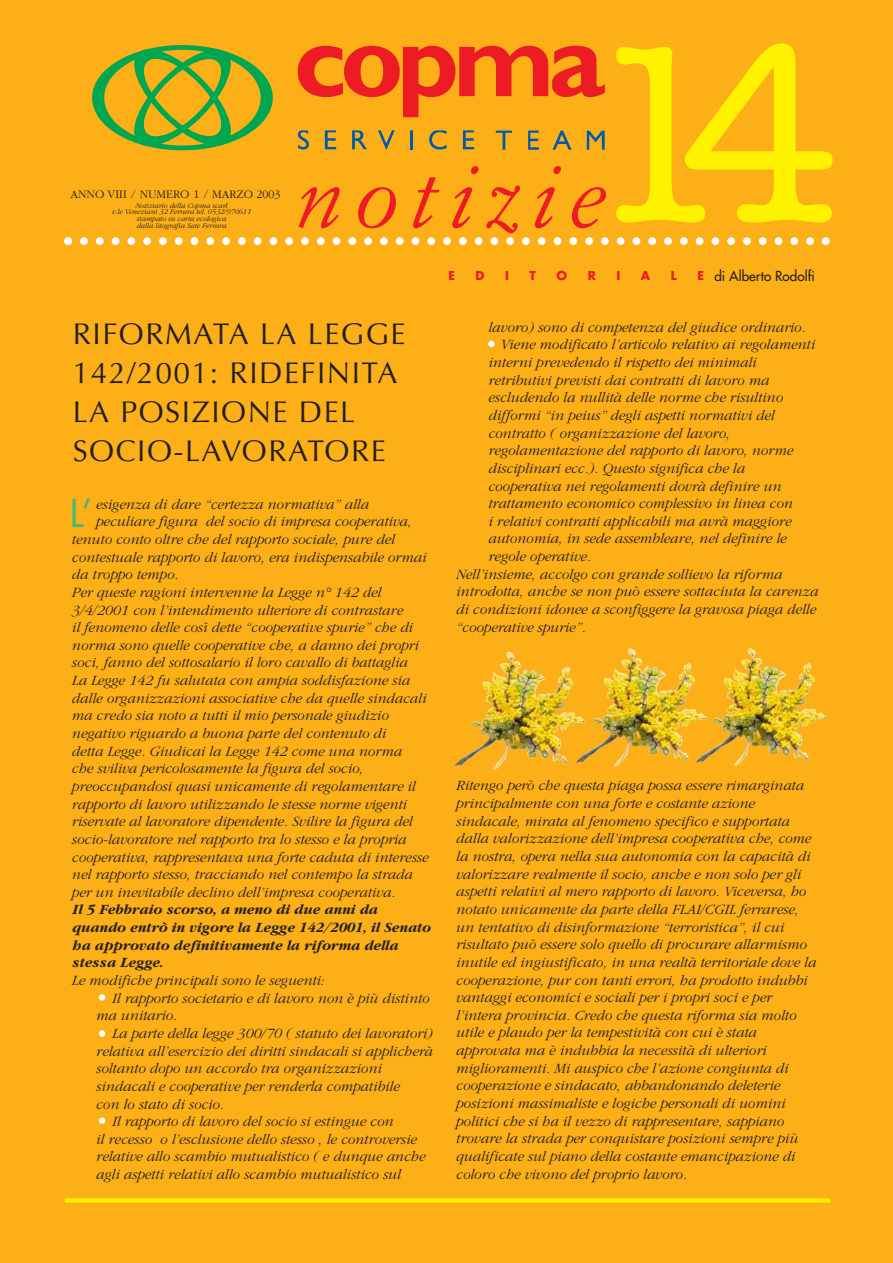
<style>
.page{position:relative;width:893px;height:1263px;background:#fcaf17}
.page>*{position:absolute;margin:0;border:0;box-sizing:border-box;transform-origin:0 0}
.t1{font:500 252px "American Typewriter";color:#fff200}
.t2{font:italic 90px "Simoncini Garamond";letter-spacing:.125em;color:#ed1c24}
.t3{font:37.5px "Futura";color:#44b97b}
.t4{font:30px/39px "Optima";letter-spacing:.05em;color:#231f20}
.t5{font:italic 300 14.7px/17.7px "Garamond";color:#231f20}
.t6{font:italic 700 14.7px "Garamond";color:#231f20}
.t7{font:13.5px "Futura";color:#231f20}
.t8{font:300 12px "Garamond";letter-spacing:.005em;color:#231f20}
.t9{font:700 12px "Futura";color:#ed1c24}
.t10{font:italic 300 7.5px "Garamond";color:#231f20}
</style>
<div class="page">
<svg style="left:65px;top:1198px;width:765px;height:4px;background:#feec02"></svg>
<svg style="left:64px;top:237px;width:766px;height:8px"></svg>
<svg style="left:92px;top:45px;width:181px;height:106px"></svg>
<svg style="left:298px;top:46px;width:307px;height:71px"></svg>
<svg style="left:298px;top:130px;width:11px;height:20px"></svg>
<svg style="left:325px;top:130px;width:11px;height:19px"></svg>
<svg style="left:352px;top:130px;width:15px;height:19px"></svg>
<svg style="left:378px;top:130px;width:17px;height:19px"></svg>
<hr style="left:410px;top:130px;width:3px;height:19px;background:#005aaa">
<svg style="left:429px;top:130px;width:18px;height:20px"></svg>
<svg style="left:463px;top:130px;width:11px;height:19px"></svg>
<svg style="left:496px;top:130px;width:16px;height:20px"></svg>
<svg style="left:528px;top:130px;width:11px;height:20px"></svg>
<svg style="left:552px;top:130px;width:19px;height:20px"></svg>
<svg style="left:586px;top:130px;width:19px;height:20px"></svg>
<img style="left:454px;top:652px;width:121px;height:117px">
<img style="left:575px;top:648px;width:120px;height:118px">
<img style="left:695px;top:648px;width:131px;height:118px">
<div style="left:99px;top:994px;width:6px;height:7px;background:#fff;border-radius:50%"></div>
<div style="left:99px;top:1030px;width:6px;height:7px;background:#fff;border-radius:50%"></div>
<div style="left:99px;top:1117px;width:6px;height:7px;background:#fff;border-radius:50%"></div>
<svg style="left:488px;top:341px;width:6px;height:6px"></svg>
<p class="t8" style="left:70px;top:190px;width:212px">ANNO VIII / NUMERO 1 / MARZO 2003</p>
<p class="t10" style="left:112px;top:209px;width:141px">v.le Veneziani 32 Ferrara tel. 0532/970611</p>
<p class="t10" style="left:135px;top:202px;width:94px">Notiziario della Copma scarl</p>
<p class="t10" style="left:137px;top:223px;width:92px">dalla litografia Sate Ferrara</p>
<p class="t10" style="left:137px;top:216px;width:91px">stampato su carta ecologica</p>
<p class="t1" style="left:578px;top:45px;width:268px">14</p>
<p class="t2" style="left:296px;top:158px;width:312px">notizie</p>
<p class="t9" style="left:448px;top:270px;width:8px">E</p>
<p class="t9" style="left:475px;top:270px;width:11px">D</p>
<p class="t9" style="left:505px;top:270px;width:5px">I</p>
<p class="t9" style="left:530px;top:270px;width:8px">T</p>
<p class="t9" style="left:557px;top:270px;width:12px">O</p>
<p class="t9" style="left:588px;top:270px;width:10px">R</p>
<p class="t9" style="left:616px;top:270px;width:5px">I</p>
<p class="t9" style="left:641px;top:270px;width:11px">A</p>
<p class="t9" style="left:671px;top:270px;width:7px">L</p>
<p class="t9" style="left:697px;top:270px;width:8px">E</p>
<p class="t7" style="left:714px;top:269px;width:102px">di Alberto Rodolfi</p>
<p class="t4" style="left:73px;top:318px;width:334px">RIFORMATA LA LEGGE<br>142/2001: RIDEFINITA<br>LA POSIZIONE DEL<br>SOCIO-LAVORATORE</p>
<p class="t5" style="left:96px;top:496px;width:274px">esigenza di dare “certezza normativa” alla</p>
<p class="t5" style="left:96px;top:514px;width:317px">peculiare figura del socio di impresa cooperativa,</p>
<p class="t5" style="left:72px;top:532px;width:324px">tenuto conto oltre che del rapporto sociale, pure del</p>
<p class="t5" style="left:72px;top:549px;width:356px">contestuale rapporto di lavoro, era indispensabile ormai</p>
<p class="t5" style="left:72px;top:567px;width:108px">da troppo tempo.</p>
<p class="t5" style="left:72px;top:585px;width:311px">Per queste ragioni intervenne la Legge n° 142 del</p>
<p class="t5" style="left:72px;top:602px;width:333px">3/4/2001 con l’intendimento ulteriore di contrastare</p>
<p class="t5" style="left:72px;top:620px;width:343px">il fenomeno delle così dette “cooperative spurie” che di</p>
<p class="t5" style="left:72px;top:637px;width:348px">norma sono quelle cooperative che, a danno dei propri</p>
<p class="t5" style="left:72px;top:655px;width:337px">soci, fanno del sottosalario il loro cavallo di battaglia</p>
<p class="t5" style="left:72px;top:673px;width:340px">La Legge 142 fu salutata con ampia soddisfazione sia</p>
<p class="t5" style="left:72px;top:690px;width:356px">dalle organizzazioni associative che da quelle sindacali</p>
<p class="t5" style="left:72px;top:708px;width:318px">ma credo sia noto a tutti il mio personale giudizio</p>
<p class="t5" style="left:72px;top:726px;width:316px">negativo riguardo a buona parte del contenuto di</p>
<p class="t5" style="left:72px;top:743px;width:332px">detta Legge. Giudicai la Legge 142 come una norma</p>
<p class="t5" style="left:72px;top:761px;width:293px">che sviliva pericolosamente la figura del socio,</p>
<p class="t5" style="left:72px;top:779px;width:345px">preoccupandosi quasi unicamente di regolamentare il</p>
<p class="t5" style="left:72px;top:796px;width:337px">rapporto di lavoro utilizzando le stesse norme vigenti</p>
<p class="t5" style="left:72px;top:814px;width:342px">riservate al lavoratore dipendente. Svilire la figura del</p>
<p class="t5" style="left:72px;top:832px;width:336px">socio-lavoratore nel rapporto tra lo stesso e la propria</p>
<p class="t5" style="left:72px;top:849px;width:358px">cooperativa, rappresentava una forte caduta di interesse</p>
<p class="t5" style="left:72px;top:867px;width:342px">nel rapporto stesso, tracciando nel contempo la strada</p>
<p class="t5" style="left:72px;top:884px;width:325px">per un inevitabile declino dell’impresa cooperativa.</p>
<p class="t6" style="left:72px;top:904px;width:307px">Il 5 Febbraio scorso, a meno di due anni da</p>
<p class="t6" style="left:72px;top:922px;width:360px">quando entrò in vigore la Legge 142/2001, il Senato</p>
<p class="t6" style="left:72px;top:940px;width:328px">ha approvato definitivamente la riforma della</p>
<p class="t6" style="left:72px;top:957px;width:93px">stessa Legge.</p>
<p class="t5" style="left:72px;top:973px;width:254px">Le modifiche principali sono le seguenti:</p>
<p class="t5" style="left:112px;top:990px;width:319px">Il rapporto societario e di lavoro non è più distinto</p>
<p class="t5" style="left:96px;top:1008px;width:83px">ma unitario.</p>
<p class="t5" style="left:112px;top:1026px;width:322px">La parte della legge 300/70 ( statuto dei lavoratori)</p>
<p class="t5" style="left:96px;top:1043px;width:338px">relativa all’esercizio dei diritti sindacali si applicherà</p>
<p class="t5" style="left:96px;top:1061px;width:287px">soltanto dopo un accordo tra organizzazioni</p>
<p class="t5" style="left:96px;top:1078px;width:305px">sindacali e cooperative per renderla compatibile</p>
<p class="t5" style="left:96px;top:1096px;width:129px">con lo stato di socio.</p>
<p class="t5" style="left:112px;top:1114px;width:283px">Il rapporto di lavoro del socio si estingue con</p>
<p class="t5" style="left:96px;top:1131px;width:322px">il recesso o l’esclusione dello stesso , le controversie</p>
<p class="t5" style="left:96px;top:1149px;width:331px">relative allo scambio mutualistico ( e dunque anche</p>
<p class="t5" style="left:96px;top:1167px;width:306px">agli aspetti relativi allo scambio mutualistico sul</p>
<p class="t3" style="left:70px;top:496px;width:24px">L’</p>
<p class="t5" style="left:488px;top:319px;width:319px">lavoro) sono di competenza del giudice ordinario.</p>
<p class="t5" style="left:500px;top:337px;width:316px">Viene modificato l’articolo relativo ai regolamenti</p>
<p class="t5" style="left:488px;top:355px;width:270px">interni prevedendo il rispetto dei minimali</p>
<p class="t5" style="left:488px;top:372px;width:282px">retributivi previsti dai contratti di lavoro ma</p>
<p class="t5" style="left:488px;top:390px;width:296px">escludendo la nullità delle norme che risultino</p>
<p class="t5" style="left:488px;top:408px;width:288px">difformi “in peius” degli aspetti normativi del</p>
<p class="t5" style="left:488px;top:425px;width:243px">contratto ( organizzazione del lavoro,</p>
<p class="t5" style="left:488px;top:443px;width:306px">regolamentazione del rapporto di lavoro, norme</p>
<p class="t5" style="left:488px;top:461px;width:258px">disciplinari ecc.). Questo significa che la</p>
<p class="t5" style="left:488px;top:478px;width:294px">cooperativa nei regolamenti dovrà definire un</p>
<p class="t5" style="left:488px;top:496px;width:306px">trattamento economico complessivo in linea con</p>
<p class="t5" style="left:488px;top:513px;width:305px">i relativi contratti applicabili ma avrà maggiore</p>
<p class="t5" style="left:488px;top:531px;width:300px">autonomia, in sede assembleare, nel definire le</p>
<p class="t5" style="left:488px;top:549px;width:104px">regole operative.</p>
<p class="t5" style="left:456px;top:566px;width:328px">Nell’insieme, accolgo con grande sollievo la riforma</p>
<p class="t5" style="left:456px;top:584px;width:364px">introdotta, anche se non può essere sottaciuta la carenza</p>
<p class="t5" style="left:456px;top:602px;width:361px">di condizioni idonee a sconfiggere la gravosa piaga delle</p>
<p class="t5" style="left:456px;top:619px;width:131px">“cooperative spurie”.</p>
<p class="t5" style="left:456px;top:778px;width:362px">Ritengo però che questa piaga possa essere rimarginata principalmente con una forte e costante azione sindacale, mirata al fenomeno specifico e supportata dalla valorizzazione dell’impresa cooperativa che, come la nostra, opera nella sua autonomia con la capacità di valorizzare realmente il socio, anche e non solo per gli aspetti relativi al mero rapporto di lavoro. Viceversa, ho notato unicamente da parte della FLAI/CGIL ferrarese, un tentativo di disinformazione “terroristica”, il cui risultato può essere solo quello di procurare allarmismo inutile ed ingiustificato, in una realtà territoriale dove la cooperazione, pur con tanti errori, ha prodotto indubbi vantaggi economici e sociali per i propri soci e per l’intera provincia. Credo che questa riforma sia molto utile e plaudo per la tempestività con cui è stata approvata ma è indubbia la necessità di ulteriori miglioramenti. Mi auspico che l’azione congiunta di cooperazione e sindacato, abbandonando deleterie posizioni massimaliste e logiche personali di uomini politici che si ha il vezzo di rappresentare, sappiano trovare la strada per conquistare posizioni sempre più qualificate sul piano della costante emancipazione di coloro che vivono del proprio lavoro.</p>
</div>
